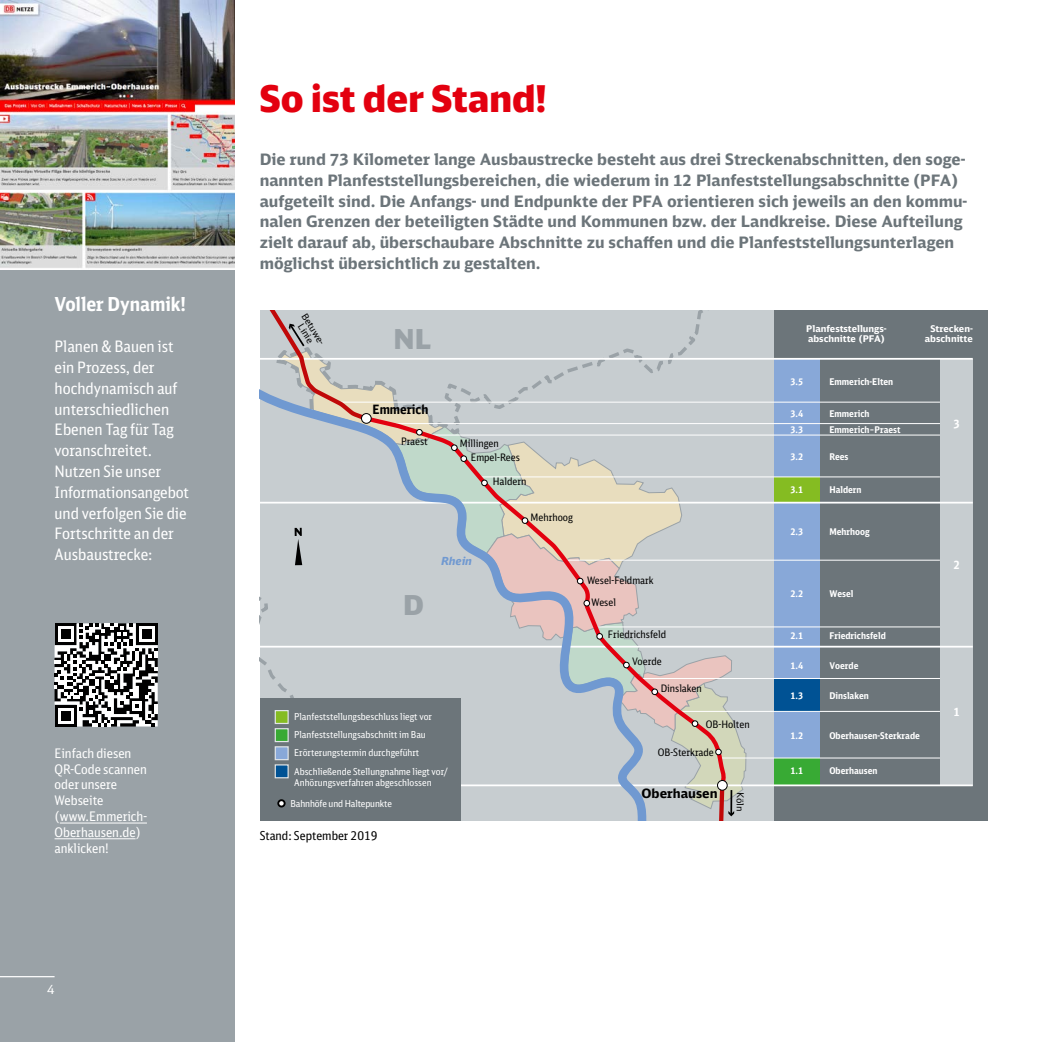
<style>
.page{position:relative;width:1042px;height:1042px;background:#fff}
.page>*{position:absolute;margin:0;border:0;box-sizing:border-box;transform-origin:0 0}
.t1{font:900 36.75px "DB Head";letter-spacing:.005em;color:#e3000f}
.t2{font:900 27.47px "DB Sans";color:#9aa2a7}
.t3{font:700 19.25px "DB Sans Cond";color:#fff}
.t4{font:700 15.75px/20.8px "DB Sans";color:#6c757a}
.t5{font:15.75px/20.8px "DB Sans Cond";color:#fff}
.t6{font:13.12px/15.8px "DB Sans Cond";color:#fff}
.t7{font:700 12.78px "DB Sans";color:#000}
.t8{font:700 12.78px "DB Sans Cond";color:#000}
.t9{font:12.25px "DB Sans Cond";color:#000}
.t10{font:12.25px "DB Sans";color:#fff}
.t11{font:700 11.55px "DB Sans Cond";color:#fff}
.t12{font:italic 700 11.2px "DB Sans";color:#7099d1}
.t13{font:10.33px "DB Sans Cond";color:#000}
.t14{font:9.62px/18px "DB Sans Cond";color:#fff}
.t15{font:700 9.28px "DB Sans Cond";color:#fff}
.t16{font:700 9.28px/10.7px "DB Sans";color:#fff;text-align:center}
.t17{font:9.28px/8.6px "DB Sans";color:#000;text-align:center}
</style>
<div class="page">
<div style="left:260px;top:311px;width:727px;height:509px;background:#c7cdd0"></div>
<div style="left:774px;top:311px;width:213px;height:509px;background:#6c757a"></div>
<div style="left:940px;top:359px;width:33px;height:426px;background:#c7cdd0"></div>
<div style="left:774px;top:758px;width:46px;height:27px;background:#38aa34"></div>
<div style="left:774px;top:711px;width:46px;height:47px;background:#88a8d8"></div>
<div style="left:774px;top:679px;width:46px;height:32px;background:#005294"></div>
<div style="left:774px;top:647px;width:46px;height:31px;background:#88a8d8"></div>
<div style="left:774px;top:627px;width:46px;height:20px;background:#88a8d8"></div>
<div style="left:774px;top:560px;width:46px;height:67px;background:#88a8d8"></div>
<div style="left:774px;top:503px;width:46px;height:57px;background:#88a8d8"></div>
<div style="left:774px;top:477px;width:46px;height:26px;background:#85bc22"></div>
<div style="left:774px;top:435px;width:46px;height:42px;background:#88a8d8"></div>
<div style="left:774px;top:424px;width:46px;height:11px;background:#88a8d8"></div>
<div style="left:774px;top:402px;width:46px;height:21px;background:#88a8d8"></div>
<div style="left:774px;top:359px;width:46px;height:43px;background:#88a8d8"></div>
<hr style="left:260px;top:784px;width:712px;height:2px;background:#fff">
<hr style="left:260px;top:646px;width:713px;height:1px;background:#fff">
<hr style="left:260px;top:502px;width:713px;height:1px;background:#fff">
<hr style="left:260px;top:358px;width:713px;height:2px;background:#fff">
<hr style="left:720px;top:757px;width:220px;height:1px;background:#fff">
<hr style="left:678px;top:711px;width:262px;height:1px;background:#fff">
<hr style="left:639px;top:678px;width:301px;height:1px;background:#fff">
<hr style="left:597px;top:626px;width:343px;height:1px;background:#fff">
<hr style="left:566px;top:560px;width:374px;height:1px;background:#fff">
<hr style="left:479px;top:476px;width:461px;height:1px;background:#fff">
<hr style="left:429px;top:435px;width:511px;height:1px;background:#fff">
<hr style="left:396px;top:423px;width:544px;height:1px;background:#fff">
<hr style="left:336px;top:402px;width:604px;height:1px;background:#fff">
<svg style="left:260px;top:311px;width:487px;height:509px"></svg>
<div style="left:0;top:0;width:235px;height:1042px;background:#9aa2a7"></div>
<svg style="left:55px;top:623px;width:103px;height:103px;background:#7d7e7e"></svg>
<img style="left:0;top:0;width:234px;height:269px">
<hr style="left:60px;top:822px;width:87px;height:1px;background:#fff">
<hr style="left:55px;top:838px;width:81px;height:1px;background:#fff">
<hr style="left:0;top:976px;width:55px;height:1px;background:#fff">
<p class="t3" style="left:55px;top:291px;width:133px">Voller Dynamik!</p>
<p class="t5" style="left:55px;top:336px;width:136px">Planen &amp; Bauen ist ein Prozess, der hochdynamisch auf unterschiedlichen<br>Ebenen Tag für Tag voranschreitet.<br>Nutzen Sie unser<br>Informationsangebot und verfolgen Sie die<br>Fortschritte an der<br>Ausbaustrecke:</p>
<p class="t6" style="left:55px;top:745px;width:94px">Einfach diesen<br>QR-Code scannen oder unsere<br>Webseite (www.Emmerich-<br>Oberhausen.de) anklicken!</p>
<p class="t10" style="left:47px;top:981px;width:9px">4</p>
<h1 class="t1" style="left:260px;top:75px;width:289px">So ist der Stand!</h1>
<p class="t4" style="left:260px;top:149px;width:709px">Die rund 73 Kilometer lange Ausbaustrecke besteht aus drei Streckenabschnitten, den soge&shy;nannten Planfeststellungsbereichen, die wiederum in 12 Planfeststellungsabschnitte (PFA) aufgeteilt sind. Die Anfangs- und Endpunkte der PFA orientieren sich jeweils an den kommu&shy;nalen Grenzen der beteiligten Städte und Kommunen bzw. der Landkreise. Diese Aufteilung zielt darauf ab, überschaubare Abschnitte zu schaffen und die Planfeststellungsunterlagen möglichst übersichtlich zu gestalten.</p>
<p class="t17" style="left:308px;top:312px;width:38px;rotate:58deg">Betuwe-<br>Linie</p>
<h2 class="t2" style="left:393px;top:321px;width:39px">NL</h2>
<p class="t8" style="left:372px;top:402px;width:57px">Emmerich</p>
<p class="t13" style="left:401px;top:435px;width:28px">Praest</p>
<h2 class="t2" style="left:403px;top:587px;width:22px">D</h2>
<p class="t13" style="left:460px;top:437px;width:41px">Millingen</p>
<p class="t13" style="left:471px;top:450px;width:51px">Empel-Rees</p>
<p class="t13" style="left:493px;top:475px;width:35px">Haldern</p>
<p class="t12" style="left:441px;top:554px;width:32px">Rhein</p>
<p class="t13" style="left:530px;top:510px;width:44px">Mehrhoog</p>
<p class="t14" style="left:294px;top:707px;width:139px">Planfeststellungsbeschluss liegt vor</p>
<p class="t14" style="left:294px;top:726px;width:133px">Planfeststellungsabschnitt im Bau</p>
<p class="t14" style="left:294px;top:744px;width:155px">Erörterungstermin durchgeführt<br>Abschließende Stellungnahme liegt vor/</p>
<p class="t14" style="left:294px;top:773px;width:139px">Anhörungsverfahren abgeschlossen</p>
<p class="t14" style="left:290px;top:794px;width:103px">Bahnhöfe und Haltepunkte</p>
<p class="t9" style="left:260px;top:828px;width:119px">Stand: September 2019</p>
<p class="t13" style="left:587px;top:574px;width:68px">Wesel-Feldmark</p>
<p class="t13" style="left:591px;top:596px;width:26px;rotate:-1deg">Wesel</p>
<p class="t13" style="left:608px;top:628px;width:60px">Friedrichsfeld</p>
<p class="t13" style="left:632px;top:655px;width:31px">Voerde</p>
<p class="t13" style="left:661px;top:681px;width:43px">Dinslaken</p>
<p class="t13" style="left:706px;top:718px;width:45px">OB-Holten</p>
<p class="t13" style="left:658px;top:746px;width:57px">OB-Sterkrade</p>
<p class="t7" style="left:641px;top:785px;width:78px">Oberhausen</p>
<p class="t17" style="left:745px;top:792px;width:21px;rotate:91deg">Köln</p>
<p class="t16" style="left:806px;top:323px;width:82px;text-align:left">Planfeststellungs&shy;abschnitte (PFA)</p>
<p class="t15" style="left:790px;top:375px;width:14px">3.5</p>
<p class="t15" style="left:829px;top:375px;width:65px">Emmerich-Elten</p>
<p class="t15" style="left:790px;top:407px;width:14px">3.4</p>
<p class="t15" style="left:829px;top:407px;width:42px">Emmerich</p>
<p class="t15" style="left:790px;top:423px;width:14px">3.3</p>
<p class="t15" style="left:829px;top:423px;width:73px">Emmerich–Praest</p>
<p class="t15" style="left:790px;top:451px;width:14px">3.2</p>
<p class="t15" style="left:790px;top:484px;width:14px">3.1</p>
<p class="t15" style="left:829px;top:451px;width:21px">Rees</p>
<p class="t15" style="left:829px;top:484px;width:34px">Haldern</p>
<p class="t15" style="left:790px;top:525px;width:14px">2.3</p>
<p class="t15" style="left:829px;top:525px;width:42px">Mehrhoog</p>
<p class="t15" style="left:790px;top:588px;width:14px">2.2</p>
<p class="t15" style="left:829px;top:588px;width:26px">Wesel</p>
<p class="t15" style="left:790px;top:630px;width:14px">2.1</p>
<p class="t15" style="left:829px;top:630px;width:58px">Friedrichsfeld</p>
<p class="t15" style="left:790px;top:659px;width:14px">1.4</p>
<p class="t15" style="left:829px;top:659px;width:31px">Voerde</p>
<p class="t15" style="left:790px;top:690px;width:14px">1.3</p>
<p class="t15" style="left:829px;top:690px;width:41px">Dinslaken</p>
<p class="t16" style="left:925px;top:323px;width:49px">Strecken&shy;abschnitte</p>
<p class="t11" style="left:953px;top:417px;width:8px">3</p>
<p class="t11" style="left:953px;top:557px;width:8px">2</p>
<p class="t11" style="left:953px;top:704px;width:8px">1</p>
<p class="t15" style="left:790px;top:730px;width:14px">1.2</p>
<p class="t15" style="left:790px;top:765px;width:14px">1.1</p>
<p class="t15" style="left:829px;top:730px;width:92px">Oberhausen-Sterkrade</p>
<p class="t15" style="left:829px;top:765px;width:50px">Oberhausen</p>
</div>
